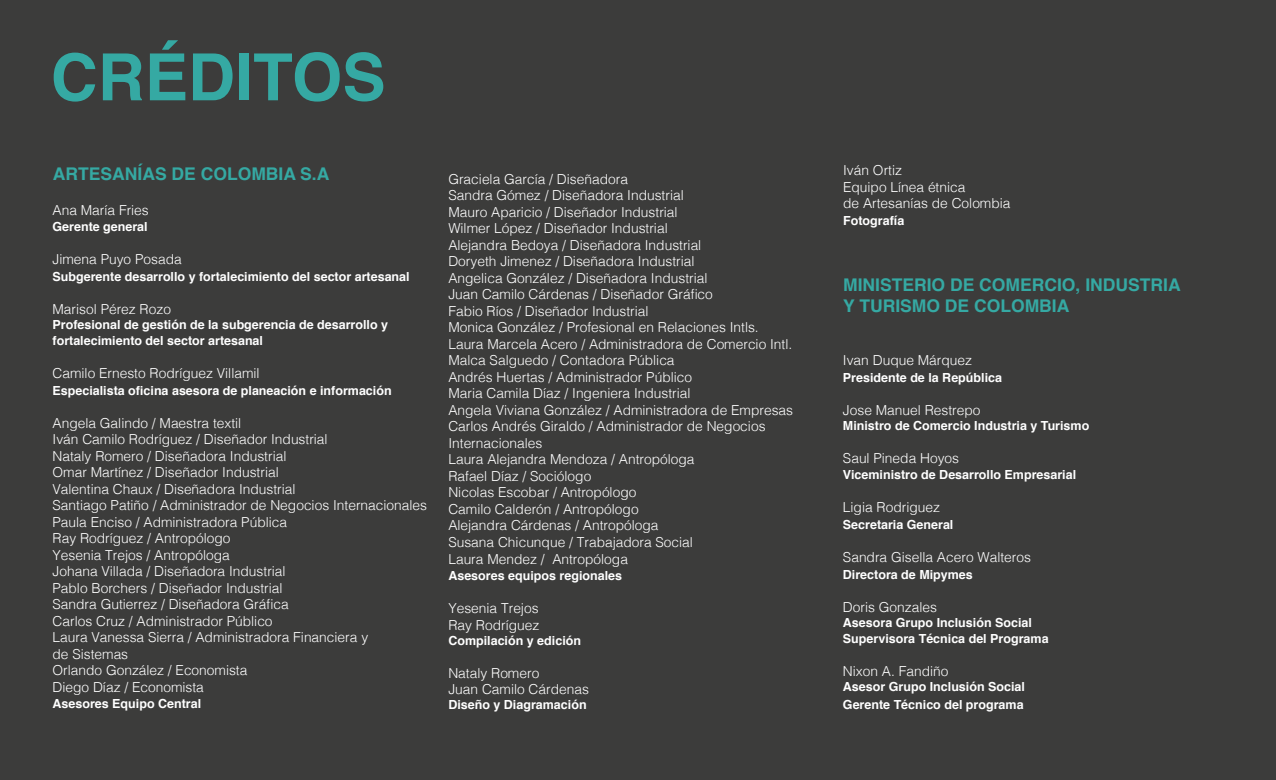
<style>
.page{position:relative;width:1276px;height:780px;background:#3c3c3b}
.page>*{position:absolute;margin:0;border:0;box-sizing:border-box;transform-origin:0 0}
.t1{font:700 65px "Helvetica";color:#35a9a3}
.t2{font:700 17.5px/21px "Helvetica";color:#35a9a3}
.t3{font:300 13.75px/16.5px "Helvetica";color:#fff}
.t4{font:700 12.5px/16.5px "Helvetica";color:#fff}
</style>
<div class="page">
<h1 class="t1" style="left:51px;top:25px;width:336px">CRÉDITOS</h1>
<p class="t2" style="left:53px;top:164px;width:278px">ARTESANÍAS DE COLOMBIA S.A</p>
<p class="t3" style="left:53px;top:200px;width:98px">Ana María Fries</p>
<p class="t4" style="left:53px;top:219px;width:97px">Gerente general</p>
<p class="t3" style="left:53px;top:250px;width:131px">Jimena Puyo Posada</p>
<p class="t4" style="left:53px;top:268px;width:359px">Subgerente desarrollo y fortalecimiento del sector artesanal</p>
<p class="t3" style="left:53px;top:299px;width:120px">Marisol Pérez Rozo</p>
<p class="t4" style="left:53px;top:316px;width:337px">Profesional de gestión de la subgerencia de desarrollo y fortalecimiento del sector artesanal</p>
<p class="t3" style="left:53px;top:364px;width:209px">Camilo Ernesto Rodríguez Villamil</p>
<p class="t4" style="left:53px;top:382px;width:341px">Especialista oficina asesora de planeación e información</p>
<p class="t3" style="left:53px;top:413px;width:376px">Angela Galindo / Maestra textil<br>Iván Camilo Rodríguez / Diseñador Industrial<br>Nataly Romero / Diseñadora Industrial<br>Omar Martínez / Diseñador Industrial<br>Valentina Chaux / Diseñadora Industrial<br>Santiago Patiño / Administrador de Negocios Internacionales Paula Enciso / Administradora Pública<br>Ray Rodríguez / Antropólogo<br>Yesenia Trejos / Antropóloga<br>Johana Villada / Diseñadora Industrial<br>Pablo Borchers / Diseñador Industrial<br>Sandra Gutierrez / Diseñadora Gráfica<br>Carlos Cruz / Administrador Público<br>Laura Vanessa Sierra / Administradora Financiera y<br>de Sistemas<br>Orlando González / Economista<br>Diego Díaz / Economista</p>
<p class="t4" style="left:53px;top:696px;width:150px">Asesores Equipo Central</p>
<p class="t3" style="left:448px;top:170px;width:346px">Graciela García / Diseñadora<br>Sandra Gómez / Diseñadora Industrial<br>Mauro Aparicio / Diseñador Industrial<br>Wilmer López / Diseñador Industrial<br>Alejandra Bedoya / Diseñadora Industrial<br>Doryeth Jimenez / Diseñadora Industrial<br>Angelica González / Diseñadora Industrial<br>Juan Camilo Cárdenas / Diseñador Gráfico<br>Fabio Ríos / Diseñador Industrial<br>Monica González / Profesional en Relaciones Intls.<br>Laura Marcela Acero / Administradora de Comercio Intl.<br>Malca Salguedo / Contadora Pública<br>Andrés Huertas / Administrador Público<br>Maria Camila Díaz / Ingeniera Industrial<br>Angela Viviana González / Administradora de Empresas Carlos Andrés Giraldo / Administrador de Negocios Internacionales<br>Laura Alejandra Mendoza / Antropóloga<br>Rafael Díaz / Sociólogo<br>Nicolas Escobar / Antropólogo<br>Camilo Calderón / Antropólogo<br>Alejandra Cárdenas / Antropóloga<br>Susana Chicunque / Trabajadora Social<br>Laura Mendez / Antropóloga</p>
<p class="t4" style="left:448px;top:567px;width:175px">Asesores equipos regionales</p>
<p class="t3" style="left:448px;top:599px;width:92px">Yesenia Trejos<br>Ray Rodríguez</p>
<p class="t4" style="left:448px;top:632px;width:134px">Compilación y edición</p>
<p class="t3" style="left:448px;top:663px;width:142px">Nataly Romero<br>Juan Camilo Cárdenas</p>
<p class="t4" style="left:448px;top:696px;width:140px">Diseño y Diagramación</p>
<p class="t3" style="left:843px;top:161px;width:169px">Iván Ortiz<br>Equipo Línea étnica<br>de Artesanías de Colombia</p>
<p class="t4" style="left:843px;top:212px;width:63px">Fotografía</p>
<p class="t2" style="left:843px;top:274px;width:339px">MINISTERIO DE COMERCIO, INDUSTRIA<br>Y TURISMO DE COLOMBIA</p>
<p class="t3" style="left:843px;top:351px;width:131px">Ivan Duque Márquez</p>
<p class="t4" style="left:843px;top:369px;width:161px">Presidente de la República</p>
<p class="t3" style="left:843px;top:401px;width:139px">Jose Manuel Restrepo</p>
<p class="t4" style="left:843px;top:417px;width:248px">Ministro de Comercio Industria y Turismo</p>
<p class="t3" style="left:843px;top:449px;width:118px">Saul Pineda Hoyos</p>
<p class="t4" style="left:843px;top:467px;width:235px">Viceministro de Desarrollo Empresarial</p>
<p class="t3" style="left:843px;top:498px;width:99px">Ligia Rodriguez</p>
<p class="t4" style="left:843px;top:516px;width:112px">Secretaria General</p>
<p class="t3" style="left:843px;top:548px;width:189px">Sandra Gisella Acero Walteros</p>
<p class="t4" style="left:843px;top:566px;width:131px">Directora de Mipymes</p>
<p class="t3" style="left:843px;top:597px;width:95px">Doris Gonzales</p>
<p class="t4" style="left:843px;top:614px;width:207px">Asesora Grupo Inclusión Social<br>Supervisora Técnica del Programa</p>
<p class="t3" style="left:843px;top:662px;width:107px">Nixon A. Fandiño</p>
<p class="t4" style="left:843px;top:677px;width:183px;line-height:18px">Asesor Grupo Inclusión Social<br>Gerente Técnico del programa</p>
</div>
